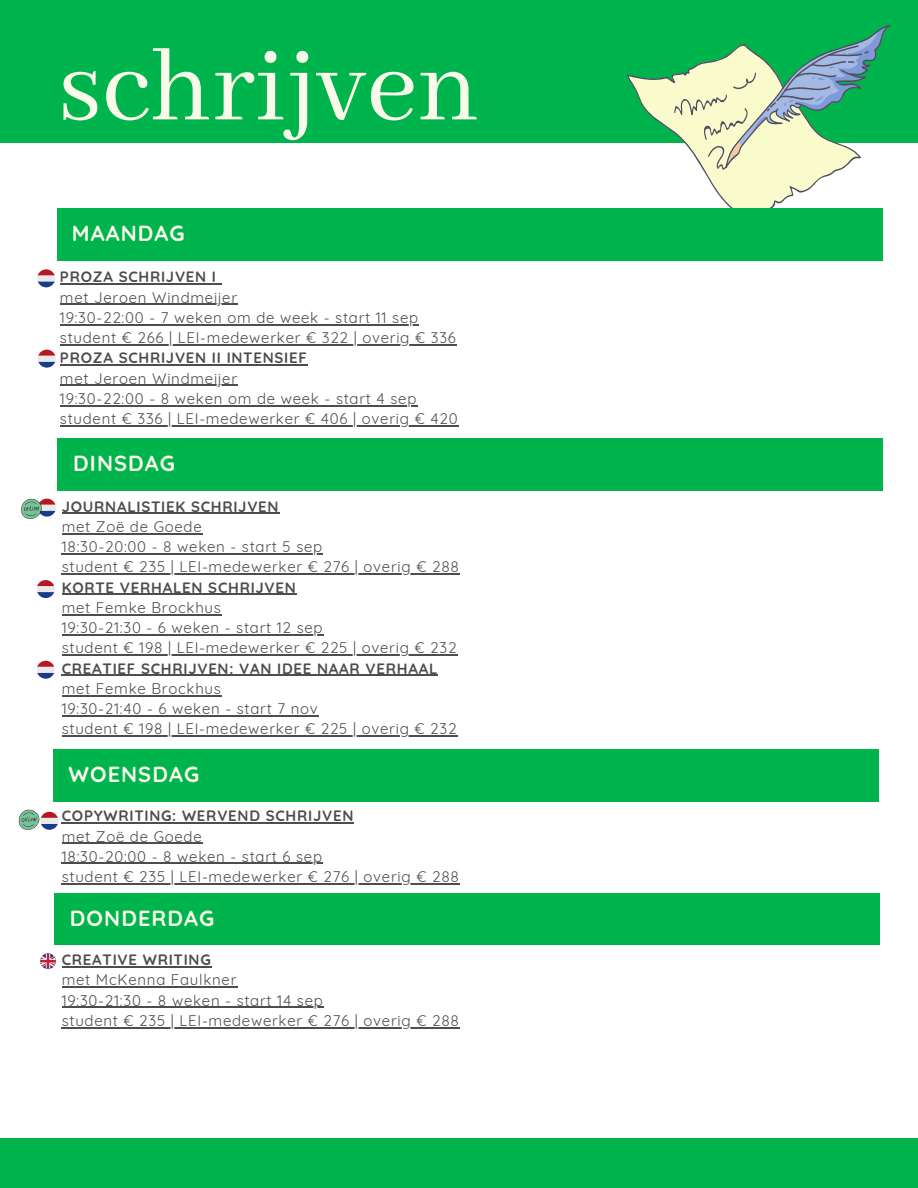
<style>
.page{position:relative;width:918px;height:1188px;background:#fff}
.page>*{position:absolute;margin:0;border:0;box-sizing:border-box;transform-origin:0 0}
.t1{font:112.05px "Abhaya Libre";color:#fafaea}
.t2{font:700 21.75px "Quicksand";letter-spacing:.05em;color:#fafaea}
.t3{font:15px "Quicksand";letter-spacing:.05em;color:#4d4d4d}
.t4{font:700 15px "Quicksand";letter-spacing:.05em;color:#4d4d4d}
</style>
<div class="page">
<div style="left:0;top:0;width:918px;height:143px;background:#00b44d"></div>
<div style="left:57px;top:438px;width:826px;height:52px;background:#00b44d"></div>
<div style="left:53px;top:749px;width:826px;height:52px;background:#00b44d"></div>
<div style="left:0;top:1139px;width:918px;height:49px;background:#00b44d"></div>
<svg style="left:627px;top:24px;width:264px;height:184px"></svg>
<hr style="left:60px;top:284px;width:157px;height:1px;background:#4d4d4d">
<hr style="left:60px;top:304px;width:178px;height:1px;background:#4d4d4d">
<hr style="left:60px;top:324px;width:359px;height:1px;background:#4d4d4d">
<hr style="left:60px;top:344px;width:397px;height:1px;background:#4d4d4d">
<hr style="left:60px;top:365px;width:248px;height:1px;background:#4d4d4d">
<hr style="left:60px;top:385px;width:178px;height:1px;background:#4d4d4d">
<hr style="left:60px;top:405px;width:357px;height:1px;background:#4d4d4d">
<hr style="left:60px;top:425px;width:398px;height:1px;background:#4d4d4d">
<hr style="left:62px;top:513px;width:217px;height:1px;background:#4d4d4d">
<hr style="left:62px;top:533px;width:140px;height:1px;background:#4d4d4d">
<hr style="left:62px;top:553px;width:261px;height:1px;background:#4d4d4d">
<hr style="left:62px;top:574px;width:398px;height:1px;background:#4d4d4d">
<hr style="left:62px;top:594px;width:235px;height:1px;background:#4d4d4d">
<hr style="left:62px;top:614px;width:160px;height:1px;background:#4d4d4d">
<hr style="left:62px;top:634px;width:261px;height:1px;background:#4d4d4d">
<hr style="left:62px;top:655px;width:395px;height:1px;background:#4d4d4d">
<hr style="left:62px;top:675px;width:376px;height:1px;background:#4d4d4d">
<hr style="left:62px;top:695px;width:160px;height:1px;background:#4d4d4d">
<hr style="left:62px;top:715px;width:257px;height:1px;background:#4d4d4d">
<hr style="left:62px;top:736px;width:395px;height:1px;background:#4d4d4d">
<hr style="left:62px;top:822px;width:292px;height:2px;background:#4d4d4d">
<hr style="left:62px;top:843px;width:140px;height:1px;background:#4d4d4d">
<hr style="left:62px;top:863px;width:261px;height:1px;background:#4d4d4d">
<hr style="left:62px;top:883px;width:398px;height:1px;background:#4d4d4d">
<div style="left:57px;top:208px;width:826px;height:52px;background:#00b44d"></div>
<svg style="left:38px;top:350px;width:18px;height:18px"></svg>
<svg style="left:37px;top:269px;width:18px;height:18px"></svg>
<svg style="left:19px;top:809px;width:39px;height:21px"></svg>
<svg style="left:21px;top:499px;width:35px;height:20px"></svg>
<svg style="left:37px;top:580px;width:18px;height:18px"></svg>
<svg style="left:37px;top:661px;width:18px;height:18px"></svg>
<hr style="left:62px;top:966px;width:150px;height:1px;background:#4d4d4d">
<hr style="left:62px;top:986px;width:175px;height:2px;background:#4d4d4d">
<hr style="left:62px;top:1007px;width:262px;height:1px;background:#4d4d4d">
<hr style="left:62px;top:1027px;width:398px;height:1px;background:#4d4d4d">
<div style="left:54px;top:893px;width:826px;height:52px;background:#00b44d"></div>
<svg style="left:40px;top:953px;width:16px;height:16px"></svg>
<p class="t1" style="left:58px;top:25px;width:423px">schrijven</p>
<p class="t2" style="left:72px;top:219px;width:114px">MAANDAG</p>
<p class="t4" style="left:60px;top:267px;width:158px">PROZA SCHRIJVEN I</p>
<p class="t3" style="left:60px;top:288px;width:179px">met Jeroen Windmeijer</p>
<p class="t3" style="left:60px;top:308px;width:360px">19:30-22:00 - 7 weken om de week - start 11 sep</p>
<p class="t3" style="left:60px;top:328px;width:398px">student € 266 | LEI-medewerker € 322 | overig € 336</p>
<p class="t4" style="left:60px;top:348px;width:248px">PROZA SCHRIJVEN II INTENSIEF</p>
<p class="t3" style="left:60px;top:369px;width:179px">met Jeroen Windmeijer</p>
<p class="t3" style="left:60px;top:389px;width:358px">19:30-22:00 - 8 weken om de week - start 4 sep</p>
<p class="t3" style="left:60px;top:409px;width:399px">student € 336 | LEI-medewerker € 406 | overig € 420</p>
<p class="t2" style="left:73px;top:450px;width:103px">DINSDAG</p>
<p class="t4" style="left:62px;top:497px;width:218px">JOURNALISTIEK SCHRIJVEN</p>
<p class="t3" style="left:62px;top:517px;width:141px">met Zoë de Goede</p>
<p class="t3" style="left:62px;top:537px;width:262px">18:30-20:00 - 8 weken - start 5 sep</p>
<p class="t3" style="left:62px;top:557px;width:399px">student € 235 | LEI-medewerker € 276 | overig € 288</p>
<p class="t4" style="left:62px;top:578px;width:236px">KORTE VERHALEN SCHRIJVEN</p>
<p class="t3" style="left:62px;top:598px;width:161px">met Femke Brockhus</p>
<p class="t3" style="left:62px;top:618px;width:262px">19:30-21:30 - 6 weken - start 12 sep</p>
<p class="t3" style="left:62px;top:638px;width:396px">student € 198 | LEI-medewerker € 225 | overig € 232</p>
<p class="t4" style="left:62px;top:659px;width:377px">CREATIEF SCHRIJVEN: VAN IDEE NAAR VERHAAL</p>
<p class="t3" style="left:62px;top:679px;width:161px">met Femke Brockhus</p>
<p class="t3" style="left:62px;top:699px;width:258px">19:30-21:40 - 6 weken - start 7 nov</p>
<p class="t3" style="left:62px;top:719px;width:396px">student € 198 | LEI-medewerker € 225 | overig € 232</p>
<p class="t2" style="left:68px;top:760px;width:132px">WOENSDAG</p>
<p class="t4" style="left:62px;top:806px;width:293px">COPYWRITING: WERVEND SCHRIJVEN</p>
<p class="t3" style="left:62px;top:827px;width:141px">met Zoë de Goede</p>
<p class="t3" style="left:62px;top:847px;width:262px">18:30-20:00 - 8 weken - start 6 sep</p>
<p class="t3" style="left:62px;top:867px;width:399px">student € 235 | LEI-medewerker € 276 | overig € 288</p>
<p class="t2" style="left:70px;top:904px;width:146px">DONDERDAG</p>
<p class="t4" style="left:62px;top:950px;width:151px">CREATIVE WRITING</p>
<p class="t3" style="left:62px;top:970px;width:176px">met McKenna Faulkner</p>
<p class="t3" style="left:62px;top:991px;width:263px">19:30-21:30 - 8 weken - start 14 sep</p>
<p class="t3" style="left:62px;top:1011px;width:399px">student € 235 | LEI-medewerker € 276 | overig € 288</p>
</div>
